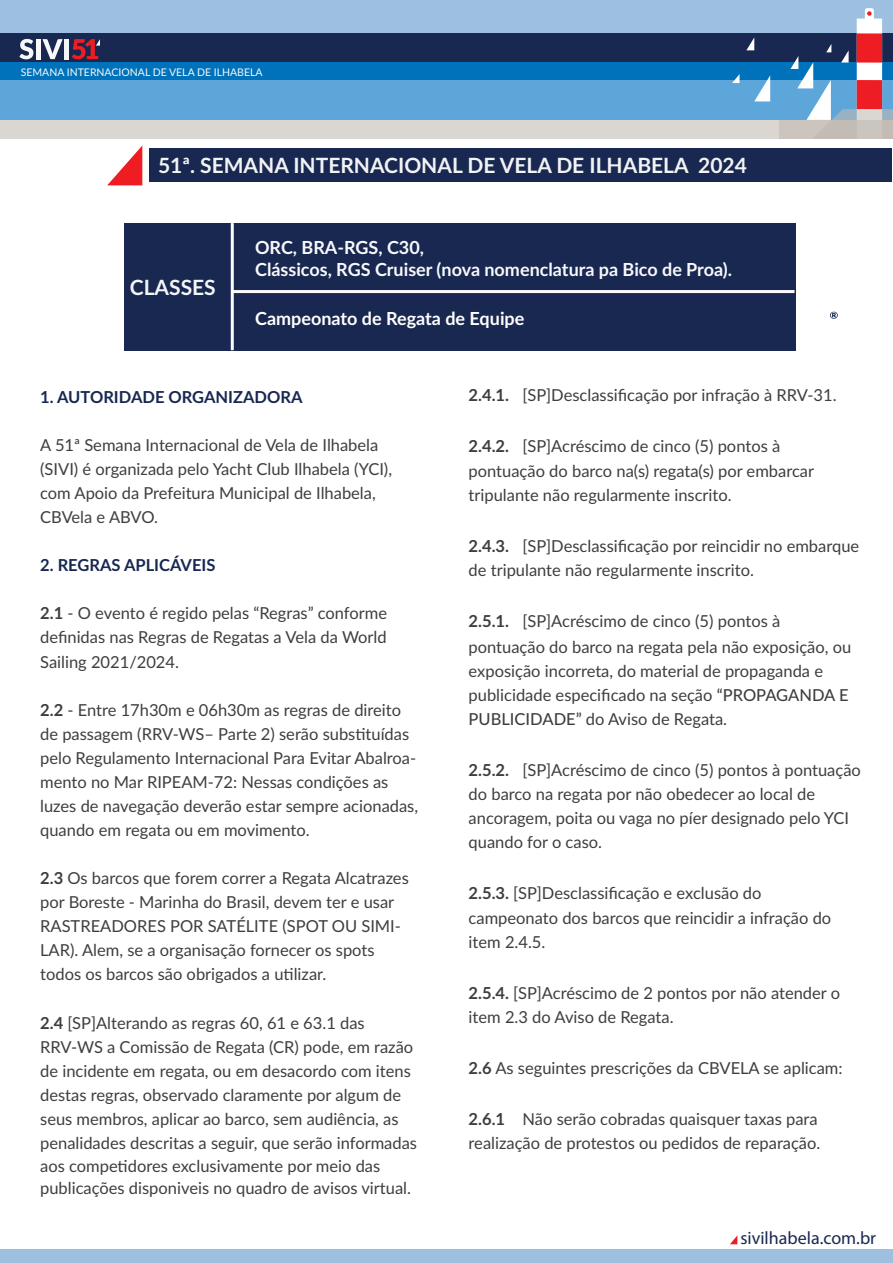
<style>
.page{position:relative;width:893px;height:1263px;background:#fff}
.page>*{position:absolute;margin:0;border:0;box-sizing:border-box;transform-origin:0 0}
.t1{font:700 21px "Lato";color:#f2f3f4}
.t2{font:700 21px "Lato";color:#f4f5f6}
.t3{font:700 18px/21.6px "Lato";color:#f9f9fb}
.t4{font:700 18px "Lato";color:#fff}
.t5{font:18px "Myriad Pro";color:#182851}
.t6{font:16.5px/24px "Lato";color:#3e3e3f}
.t7{font:700 16.5px "Lato";color:#182851}
.t8{font:10.5px "Lato";color:#f7f8f7}
.s1{font-weight:700}
.s2{font-weight:500}
</style>
<div class="page">
<div style="left:0;top:0;width:893px;height:33px;background:#9dc0e0"></div>
<div style="left:0;top:80px;width:893px;height:40px;background:#5da6da"></div>
<div style="left:865px;top:8px;width:9px;height:16px;background:#fff;border-radius:2px"></div>
<div style="left:0;top:63px;width:893px;height:17px;background:#0072bc"></div>
<div style="left:0;top:33px;width:893px;height:29px;background:#182851"></div>
<div style="left:0;top:120px;width:893px;height:18px;background:#dad6d1"></div>
<svg style="left:790px;top:11px;width:103px;height:128px"></svg>
<svg style="left:746px;top:38px;width:8px;height:12px"></svg>
<svg style="left:754px;top:76px;width:16px;height:25px"></svg>
<svg style="left:732px;top:75px;width:7px;height:8px"></svg>
<div style="left:125px;top:223px;width:671px;height:127px;background:#182851"></div>
<hr style="left:231px;top:223px;width:3px;height:127px;background:#fbfbfc">
<hr style="left:232px;top:290px;width:562px;height:3px;background:#fbfbfc">
<div style="left:149px;top:149px;width:742px;height:33px;background:#182851"></div>
<svg style="left:19px;top:39px;width:14px;height:20px"></svg>
<div style="left:36px;top:39px;width:5px;height:20px;background:#f9f9fb"></div>
<svg style="left:42px;top:39px;width:21px;height:20px"></svg>
<div style="left:64px;top:39px;width:5px;height:20px;background:#f4f5f6"></div>
<div style="left:0;top:1249px;width:893px;height:14px;background:#9dc0e0"></div>
<svg style="left:107px;top:146px;width:35px;height:39px"></svg>
<svg style="left:72px;top:39px;width:28px;height:20px"></svg>
<svg style="left:830px;top:312px;width:8px;height:7px"></svg>
<svg style="left:730px;top:1236px;width:7px;height:8px"></svg>
<p class="t8" style="left:21px;top:64px;width:243px">SEMANA INTERNACIONAL DE VELA DE ILHABELA</p>
<p class="t1" style="left:158px;top:150px;width:590px">51ª. SEMANA INTERNACIONAL DE VELA DE ILHABELA 2024</p>
<p class="t2" style="left:130px;top:272px;width:87px">CLASSES</p>
<p class="t3" style="left:255px;top:236px;width:478px">ORC, BRA-RGS, C30,<br>Clássicos, RGS Cruiser (nova nomenclatura pa Bico de Proa).</p>
<p class="t4" style="left:255px;top:305px;width:271px">Campeonato de Regata de Equipe</p>
<p class="t7" style="left:40px;top:385px;width:264px">1. AUTORIDADE ORGANIZADORA</p>
<p class="t6" style="left:40px;top:433px;width:353px">A 51ª Semana Internacional de Vela de Ilhabela (SIVI) é organizada pelo Yacht Club Ilhabela (YCI), com Apoio da Prefeitura Municipal de Ilhabela, CBVela e ABVO.</p>
<p class="t7" style="left:40px;top:553px;width:177px">2. REGRAS APLICÁVEIS</p>
<p class="t6" style="left:40px;top:601px;width:348px;text-align:justify"><span class="s1">2.1</span> - O evento é regido pelas “Regras” conforme definidas nas Regras de Regatas a Vela da World Sailing 2021/2024.</p>
<p class="t6" style="left:40px;top:697px;width:379px"><span class="s1">2.2</span> - Entre 17h30m e 06h30m as regras de direito de passagem (RRV-WS– Parte 2) serão substituídas pelo Regulamento Internacional Para Evitar Abalroa&shy;mento no Mar RIPEAM-72: Nessas condições as luzes de navegação deverão estar sempre acionadas, quando em regata ou em movimento.</p>
<p class="t6" style="left:40px;top:865px;width:370px"><span class="s1">2.3</span> Os barcos que forem correr a Regata Alcatrazes por Boreste - Marinha do Brasil, devem ter e usar RASTREADORES POR SATÉLITE (SPOT OU SIMI-LAR). Alem, se a organisação fornecer os spots todos os barcos são obrigados a utilizar.</p>
<p class="t6" style="left:40px;top:1010px;width:378px"><span class="s1">2.4</span> [SP]Alterando as regras 60, 61 e 63.1 das RRV-WS a Comissão de Regata (CR) pode, em razão de incidente em regata, ou em desacordo com itens destas regras, observado claramente por algum de seus membros, aplicar ao barco, sem audiência, as penalidades descritas a seguir, que serão informadas</p>
<p class="t6" style="left:40px;top:1154px;width:372px;line-height:22.5px">aos competidores exclusivamente por meio das publicações disponiveis no quadro de avisos virtual.</p>
<p class="t6" style="left:469px;top:382px;width:369px"><span class="s1">2.4.1.</span> [SP]Desclassificação por infração à RRV-31.</p>
<p class="t6" style="left:469px;top:432px;width:347px;line-height:25.5px"><span class="s1">2.4.2.</span> [SP]Acréscimo de cinco (5) pontos à pontuação do barco na(s) regata(s) por embarcar</p>
<p class="t6" style="left:469px;top:483px;width:265px">tripulante não regularmente inscrito.</p>
<p class="t6" style="left:469px;top:534px;width:392px"><span class="s1">2.4.3.</span> [SP]Desclassificação por reincidir no embarque de tripulante não regularmente inscrito.</p>
<p class="t6" style="left:469px;top:608px;width:384px;line-height:25.5px"><span class="s1">2.5.1.</span> [SP]Acréscimo de cinco (5) pontos à pontuação do barco na regata pela não exposição, ou</p>
<p class="t6" style="left:469px;top:658px;width:381px">exposição incorreta, do material de propaganda e publicidade especificado na seção <span class="s2">“PROPAGANDA E<br>PUBLICIDADE”</span> do Aviso de Regata.</p>
<p class="t6" style="left:469px;top:757px;width:394px"><span class="s1">2.5.2.</span> [SP]Acréscimo de cinco (5) pontos à pontuação do barco na regata por não obedecer ao local de ancoragem, poita ou vaga no píer designado pelo YCI quando for o caso.</p>
<p class="t6" style="left:469px;top:879px;width:364px;line-height:25.5px"><span class="s1">2.5.3.</span> [SP]Desclassificação e exclusão do campeonato dos barcos que reincidir a infração do</p>
<p class="t6" style="left:469px;top:930px;width:78px">item 2.4.5.</p>
<p class="t6" style="left:469px;top:981px;width:373px"><span class="s1">2.5.4.</span> [SP]Acréscimo de 2 pontos por não atender o item 2.3 do Aviso de Regata.</p>
<p class="t6" style="left:469px;top:1056px;width:375px"><span class="s1">2.6</span> As seguintes prescrições da CBVELA se aplicam:</p>
<p class="t6" style="left:469px;top:1107px;width:353px"><span class="s1">2.6.1</span> Não serão cobradas quaisquer taxas para realização de protestos ou pedidos de reparação.</p>
<p class="t5" style="left:740px;top:1227px;width:137px">sivilhabela.com.br</p>
</div>
